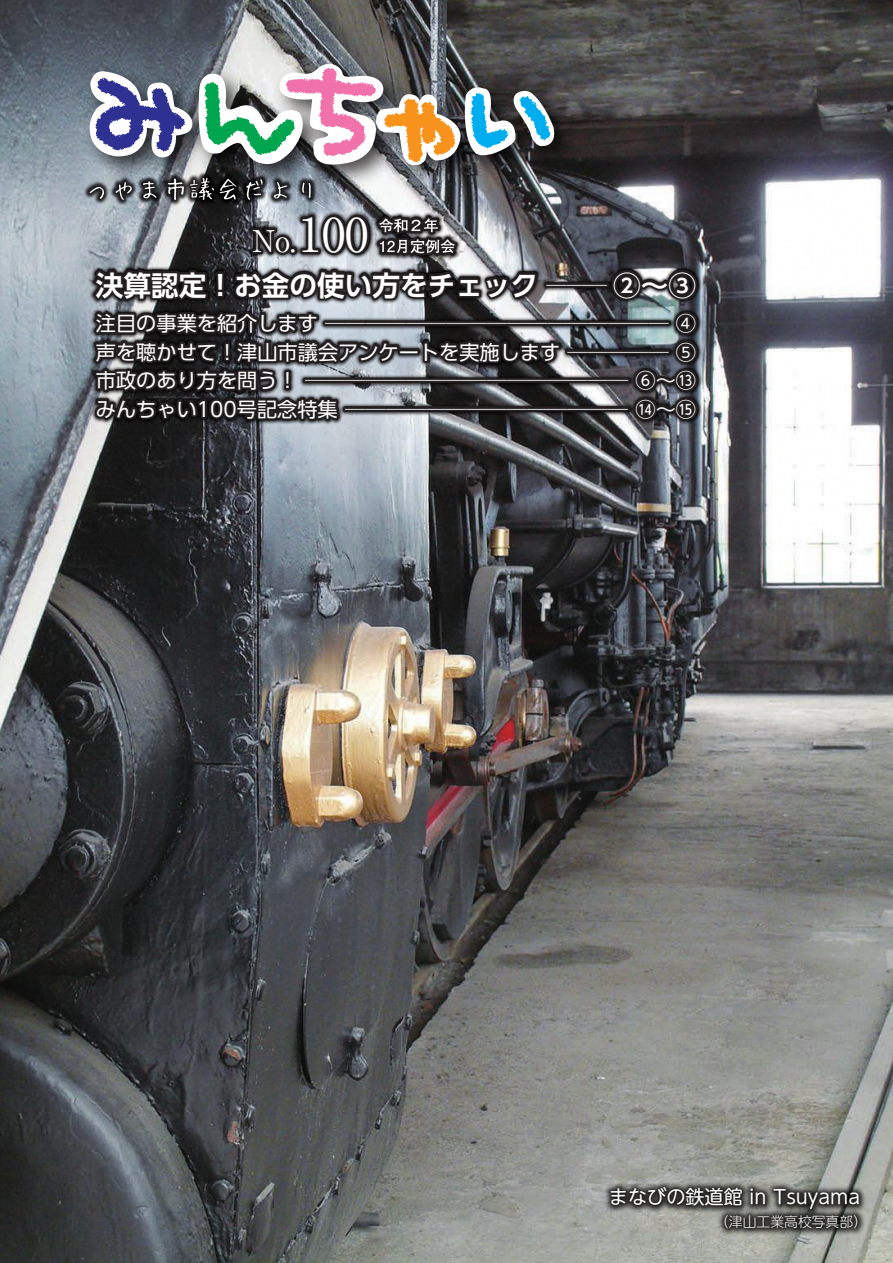
<style>
.page{position:relative;width:893px;height:1263px;background:#fff}
.page>*{position:absolute;margin:0;border:0;box-sizing:border-box;transform-origin:0 0}
.t1{font:30px "Ryumin Pr 6 N";color:#fff}
.t2{font:700 27.6px "UD Shin Go Pr 6 N De";color:#fff}
.t3{font:20.25px/28.5px "UD Shin Go Pr 6 N";color:#fff;text-align:justify}
.t4{font:19.2px "UD Shin M Go Pr 6";color:#fff}
.t5{font:300 13.8px "UD Shin M Go Pr 6";color:#fff}
.s1{font-size:46.5px}
.s2{font-family:"UD Shin Go Pr 6 N";font-weight:400;font-size:20.25px}
</style>
<div class="page">
<img style="left:0;top:0;width:893px;height:1263px">
<img style="left:76px;top:50px;width:509px;height:146px">
<svg style="left:90px;top:71px;width:102px;height:86px"></svg>
<svg style="left:198px;top:64px;width:356px;height:101px"></svg>
<img style="left:83px;top:171px;width:235px;height:37px">
<img style="left:85px;top:174px;width:230px;height:30px">
<svg style="left:168px;top:179px;width:16px;height:21px"></svg>
<svg style="left:143px;top:181px;width:14px;height:17px"></svg>
<svg style="left:115px;top:182px;width:17px;height:18px"></svg>
<svg style="left:274px;top:182px;width:13px;height:16px"></svg>
<svg style="left:220px;top:179px;width:16px;height:21px"></svg>
<svg style="left:90px;top:187px;width:14px;height:12px"></svg>
<svg style="left:302px;top:183px;width:9px;height:15px"></svg>
<svg style="left:246px;top:179px;width:17px;height:21px"></svg>
<svg style="left:190px;top:178px;width:24px;height:22px"></svg>
<img style="left:245px;top:205px;width:131px;height:3px">
<img style="left:88px;top:263px;width:616px;height:167px">
<img style="left:90px;top:266px;width:611px;height:161px">
<div style="left:544px;top:282px;width:25px;height:6px;border:4px solid #231f20"></div>
<div style="left:564px;top:282px;width:25px;height:6px;border:4px solid #231f20"></div>
<div style="left:585px;top:282px;width:24px;height:6px;border:4px solid #231f20"></div>
<svg style="left:609px;top:267px;width:91px;height:36px;background:#4b4b4d"></svg>
<div style="left:545px;top:321px;width:25px;height:5px;border:4px solid #231f20"></div>
<div style="left:565px;top:321px;width:25px;height:5px;border:4px solid #231f20"></div>
<div style="left:586px;top:321px;width:24px;height:5px;border:4px solid #231f20"></div>
<div style="left:606px;top:321px;width:24px;height:5px;border:4px solid #231f20"></div>
<div style="left:626px;top:321px;width:25px;height:5px;border:4px solid #231f20"></div>
<div style="left:565px;top:349px;width:25px;height:5px;border:4px solid #231f20"></div>
<div style="left:586px;top:349px;width:24px;height:5px;border:4px solid #231f20"></div>
<div style="left:606px;top:349px;width:24px;height:5px;border:4px solid #231f20"></div>
<div style="left:626px;top:349px;width:25px;height:5px;border:4px solid #231f20"></div>
<div style="left:545px;top:378px;width:25px;height:5px;border:4px solid #231f20"></div>
<div style="left:565px;top:378px;width:25px;height:5px;border:4px solid #231f20"></div>
<div style="left:586px;top:378px;width:24px;height:5px;border:4px solid #231f20"></div>
<div style="left:606px;top:378px;width:24px;height:5px;border:4px solid #231f20"></div>
<div style="left:545px;top:406px;width:25px;height:5px;border:4px solid #231f20"></div>
<div style="left:565px;top:406px;width:25px;height:5px;border:4px solid #231f20"></div>
<div style="left:585px;top:406px;width:25px;height:5px;border:4px solid #231f20"></div>
<div style="left:605px;top:406px;width:25px;height:5px;border:4px solid #231f20"></div>
<svg style="left:631px;top:309px;width:69px;height:114px;background:#464a4e"></svg>
<img style="left:495px;top:1178px;width:373px;height:60px">
<img style="left:497px;top:1183px;width:367px;height:52px">
<svg style="left:90px;top:208px;width:473px;height:216px;background:#56575a"></svg>
<h1 class="t1" style="left:252px;top:217px;width:118px">No.<span class="s1">100</span></h1>
<h2 class="t2" style="left:96px;top:263px;width:602px">決算認定！お金の使い方をチェック <span class="s2">───</span> ②～③</h2>
<p class="t3" style="left:96px;top:308px;width:602px">注目の事業を紹介します ───────────────── ④声を聴かせて！津山市議会アンケートを実施します ───── ⑤市政のあり方を問う！ ──────────────── ⑥～⑬みんちゃい100号記念特集 ────────────── ⑭～⑮</p>
<p class="t4" style="left:609px;top:1181px;width:253px">まなびの鉄道館 in Tsuyama</p>
<p class="t5" style="left:715px;top:1210px;width:153px">（津山工業高校写真部）</p>
</div>
